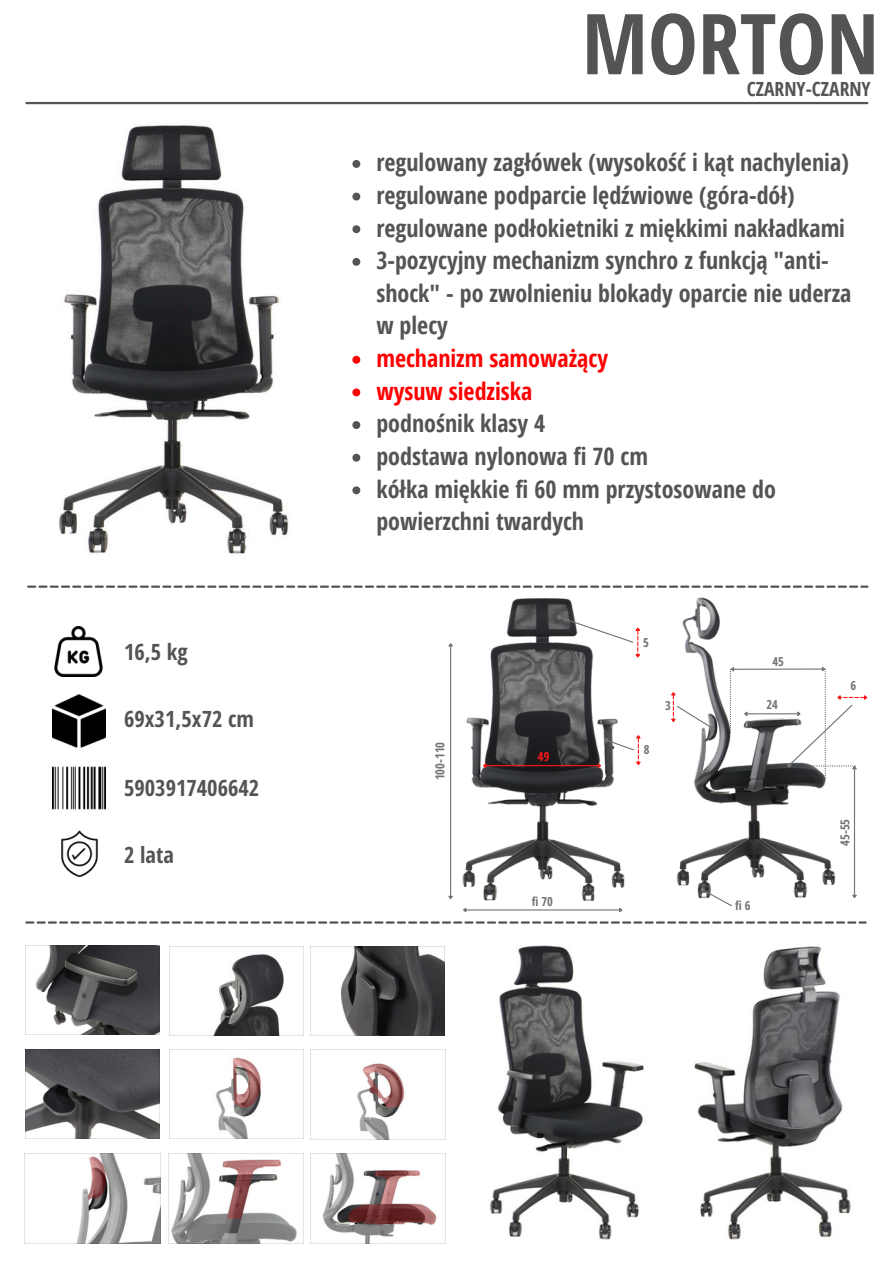
<style>
.page{position:relative;width:894px;height:1264px;background:#fff}
.page>*{position:absolute;margin:0;border:0;box-sizing:border-box;transform-origin:0 0}
.t1{font:700 84px "Open Sans Condensed";color:#545454}
.t2{font:700 24px/32.7px "Open Sans Condensed";color:#545454}
.t3{font:700 24px "Open Sans Condensed";color:#f00}
.t4{font:700 22.5px "Open Sans Hebrew Condensed";color:#545454}
.t5{font:700 19.5px "Open Sans Condensed";color:#545454}
.t6{font:700 12.45px "Open Sans Hebrew Condensed";color:#737373}
.t7{font:700 12.45px "Open Sans Hebrew Condensed";color:#ff1616}
</style>
<div class="page">
<hr style="left:26px;top:102px;width:841px;height:2px;background:#545454">
<img style="left:59px;top:125px;width:230px;height:429px">
<svg style="left:27px;top:585px;width:841px;height:2px"></svg>
<svg style="left:25px;top:921px;width:841px;height:2px"></svg>
<img style="left:54px;top:626px;width:49px;height:50px">
<img style="left:52px;top:694px;width:53px;height:53px">
<img style="left:52px;top:766px;width:53px;height:44px">
<img style="left:61px;top:830px;width:37px;height:48px">
<img style="left:490px;top:945px;width:154px;height:295px">
<img style="left:694px;top:946px;width:157px;height:294px">
<img style="left:310px;top:1153px;width:135px;height:90px">
<img style="left:168px;top:1153px;width:135px;height:90px">
<img style="left:25px;top:1153px;width:135px;height:90px">
<img style="left:310px;top:1049px;width:135px;height:90px">
<img style="left:169px;top:1049px;width:134px;height:89px">
<img style="left:26px;top:1049px;width:134px;height:89px">
<img style="left:169px;top:946px;width:134px;height:89px">
<img style="left:310px;top:946px;width:134px;height:89px">
<img style="left:26px;top:945px;width:134px;height:89px">
<svg style="left:352px;top:160px;width:8px;height:8px"></svg>
<svg style="left:352px;top:193px;width:8px;height:7px"></svg>
<svg style="left:352px;top:225px;width:8px;height:8px"></svg>
<svg style="left:352px;top:258px;width:8px;height:8px"></svg>
<svg style="left:352px;top:356px;width:8px;height:8px"></svg>
<svg style="left:352px;top:388px;width:8px;height:8px"></svg>
<svg style="left:352px;top:421px;width:8px;height:8px"></svg>
<svg style="left:352px;top:454px;width:8px;height:7px"></svg>
<svg style="left:352px;top:486px;width:8px;height:8px"></svg>
<img style="left:697px;top:597px;width:159px;height:301px">
<img style="left:451px;top:598px;width:246px;height:303px">
<hr style="left:466px;top:909px;width:152px;height:1px;background:#737373">
<svg style="left:463px;top:907px;width:4px;height:6px"></svg>
<svg style="left:617px;top:907px;width:6px;height:6px"></svg>
<hr style="left:450px;top:646px;width:1px;height:249px;background:#737373">
<svg style="left:448px;top:642px;width:6px;height:5px"></svg>
<svg style="left:448px;top:894px;width:6px;height:6px"></svg>
<hr style="left:853px;top:769px;width:1px;height:125px;background:#737373">
<svg style="left:850px;top:893px;width:7px;height:5px"></svg>
<hr style="left:734px;top:668px;width:87px;height:2px;background:#737373">
<hr style="left:747px;top:713px;width:50px;height:1px;background:#737373">
<svg style="left:742px;top:710px;width:6px;height:7px"></svg>
<svg style="left:698px;top:886px;width:34px;height:21px"></svg>
<hr style="left:486px;top:765px;width:111px;height:1px;background:#ff1616">
<svg style="left:481px;top:762px;width:6px;height:7px"></svg>
<svg style="left:729px;top:666px;width:6px;height:67px"></svg>
<svg style="left:596px;top:733px;width:45px;height:36px"></svg>
<svg style="left:556px;top:614px;width:85px;height:45px"></svg>
<svg style="left:669px;top:690px;width:47px;height:42px"></svg>
<svg style="left:785px;top:665px;width:83px;height:115px"></svg>
<p class="t4" style="left:124px;top:635px;width:65px">16,5 kg</p>
<p class="t4" style="left:124px;top:703px;width:131px">69x31,5x72 cm</p>
<p class="t4" style="left:124px;top:771px;width:137px">5903917406642</p>
<h1 class="t4" style="left:124px;top:839px;width:51px">2 lata</h1>
<p class="t1" style="left:582px;top:-15px;width:298px">MORTON</p>
<p class="t5" style="left:746px;top:75px;width:125px">CZARNY-CZARNY</p>
<h4 class="t2" style="left:376px;top:145px;width:474px">regulowany zagłówek (wysokość i kąt nachylenia)</h4>
<p class="t2" style="left:376px;top:178px;width:420px">regulowane podparcie lędźwiowe (góra-dół)</p>
<p class="t2" style="left:376px;top:211px;width:470px">regulowane podłokietniki z miękkimi nakładkami</p>
<p class="t2" style="left:376px;top:243px;width:476px">3-pozycyjny mechanizm synchro z funkcją "anti&shy;shock" - po zwolnieniu blokady oparcie nie uderza w plecy</p>
<p class="t3" style="left:376px;top:341px;width:233px">mechanizm samoważący</p>
<p class="t3" style="left:376px;top:374px;width:157px">wysuw siedziska</p>
<p class="t2" style="left:376px;top:406px;width:170px">podnośnik klasy 4</p>
<p class="t2" style="left:376px;top:439px;width:273px">podstawa nylonowa fi 70 cm</p>
<p class="t2" style="left:376px;top:472px;width:401px">kółka miękkie fi 60 mm przystosowane do powierzchni twardych</p>
<p class="t6" style="left:431px;top:780px;width:40px;rotate:-90deg">100-110</p>
<p class="t7" style="left:537px;top:747px;width:13px">49</p>
<p class="t6" style="left:531px;top:893px;width:23px">fi 70</p>
<p class="t6" style="left:643px;top:633px;width:7px">5</p>
<p class="t6" style="left:643px;top:740px;width:7px">8</p>
<p class="t6" style="left:665px;top:696px;width:7px">3</p>
<p class="t6" style="left:772px;top:652px;width:13px">45</p>
<p class="t6" style="left:766px;top:696px;width:13px">24</p>
<p class="t6" style="left:734px;top:896px;width:17px">fi 6</p>
<p class="t6" style="left:850px;top:677px;width:7px">6</p>
<p class="t6" style="left:836px;top:845px;width:28px;rotate:-90deg">45-55</p>
</div>
